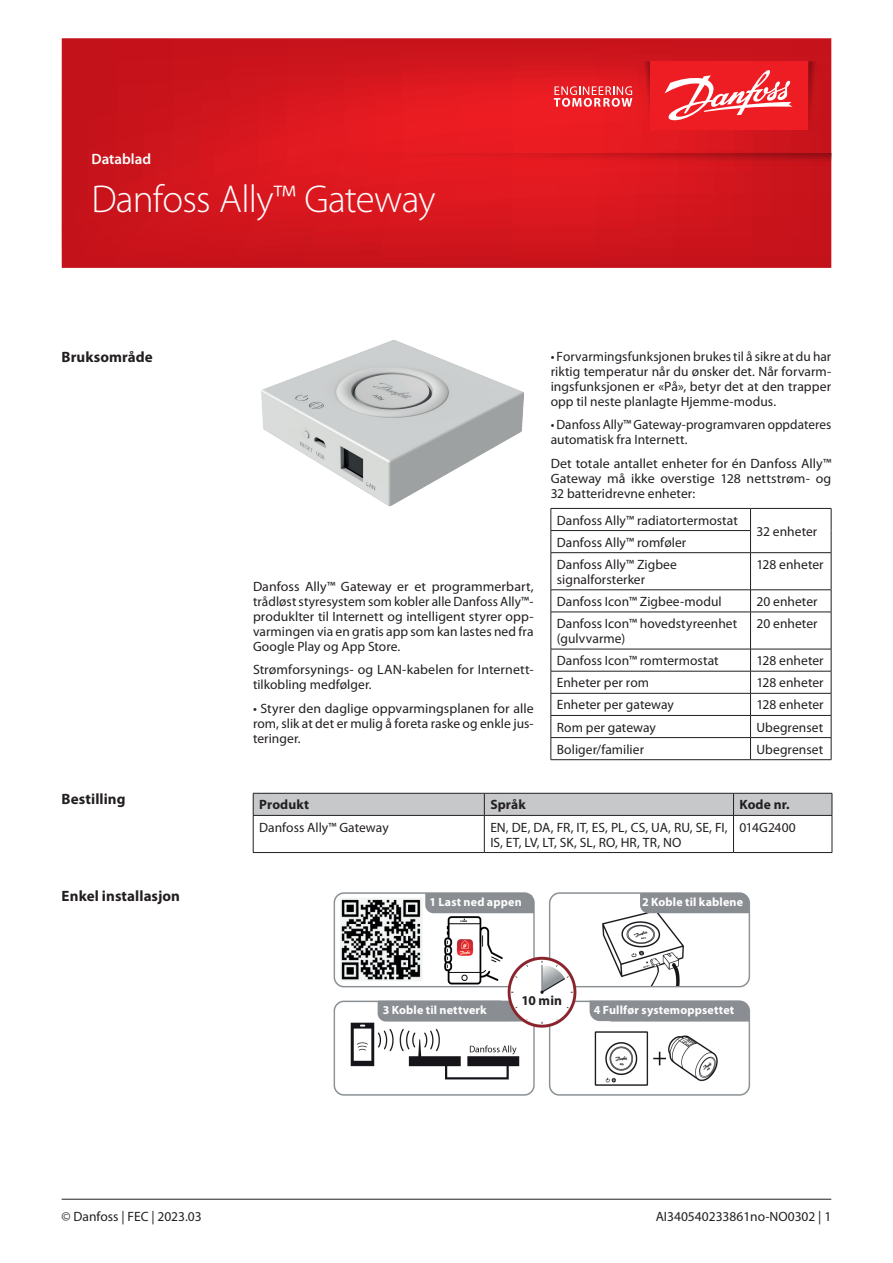
<style>
.page{position:relative;width:893px;height:1263px;background:#fff}
.page>*{position:absolute;margin:0;border:0;box-sizing:border-box;transform-origin:0 0}
.t1{font:300 39px "Myriad Pro";letter-spacing:-.02em;color:#fff}
.Body_copy{font:700 15px "Myriad Pro";letter-spacing:.005em;color:#231f20}
.t2{font:600 15px "Myriad Pro";color:#fff}
.Body_copy-2{font:13.5px/15px "Myriad Pro";letter-spacing:.005em;color:#231f20}
.Body_copy-3{font:700 13.5px "Myriad Pro";letter-spacing:.01em;color:#231f20}
.Body_copy-4{font:700 12px "Myriad Pro";letter-spacing:.015em;color:#fff}
</style>
<div class="page">
<hr style="left:62px;top:1199px;width:769px;height:1px;background:#231f20">
<svg style="left:62px;top:38px;width:769px;height:230px;background:#d3161d"></svg>
<svg style="left:808px;top:61px;width:13px;height:69px"></svg>
<svg style="left:638px;top:61px;width:12px;height:69px"></svg>
<div style="left:650px;top:61px;width:158px;height:69px;background:#ee1d23"></div>
<svg style="left:554px;top:86px;width:78px;height:21px;background:#f0696d"></svg>
<svg style="left:664px;top:70px;width:129px;height:51px"></svg>
<svg style="left:334px;top:153px;width:497px;height:13px;background:#d4171d"></svg>
<hr style="left:551px;top:508px;width:199px;height:1px;background:#231f20">
<hr style="left:750px;top:508px;width:81px;height:1px;background:#231f20">
<hr style="left:551px;top:530px;width:200px;height:1px;background:#231f20">
<svg style="left:551px;top:509px;width:1px;height:43px"></svg>
<svg style="left:750px;top:509px;width:1px;height:43px"></svg>
<svg style="left:831px;top:509px;width:1px;height:43px"></svg>
<hr style="left:551px;top:552px;width:199px;height:1px;background:#231f20">
<hr style="left:551px;top:553px;width:1px;height:37px;background:#231f20">
<hr style="left:750px;top:552px;width:81px;height:1px;background:#231f20">
<hr style="left:750px;top:553px;width:1px;height:37px;background:#231f20">
<hr style="left:831px;top:553px;width:1px;height:37px;background:#231f20">
<hr style="left:551px;top:589px;width:199px;height:1px;background:#231f20">
<svg style="left:551px;top:590px;width:1px;height:22px"></svg>
<hr style="left:750px;top:589px;width:81px;height:1px;background:#231f20">
<svg style="left:750px;top:590px;width:1px;height:22px"></svg>
<svg style="left:831px;top:590px;width:1px;height:22px"></svg>
<hr style="left:551px;top:612px;width:199px;height:1px;background:#231f20">
<hr style="left:551px;top:612px;width:1px;height:37px;background:#231f20">
<hr style="left:750px;top:612px;width:81px;height:1px;background:#231f20">
<hr style="left:750px;top:612px;width:1px;height:37px;background:#231f20">
<hr style="left:831px;top:612px;width:1px;height:37px;background:#231f20">
<hr style="left:551px;top:649px;width:199px;height:1px;background:#231f20">
<hr style="left:750px;top:649px;width:81px;height:1px;background:#231f20">
<hr style="left:551px;top:671px;width:199px;height:1px;background:#231f20">
<hr style="left:750px;top:671px;width:81px;height:1px;background:#231f20">
<hr style="left:551px;top:693px;width:199px;height:1px;background:#231f20">
<hr style="left:750px;top:693px;width:81px;height:1px;background:#231f20">
<hr style="left:551px;top:715px;width:199px;height:1px;background:#231f20">
<hr style="left:750px;top:715px;width:81px;height:1px;background:#231f20">
<hr style="left:551px;top:737px;width:199px;height:1px;background:#231f20">
<svg style="left:551px;top:649px;width:1px;height:110px"></svg>
<hr style="left:750px;top:737px;width:81px;height:1px;background:#231f20">
<svg style="left:750px;top:649px;width:1px;height:110px"></svg>
<svg style="left:831px;top:649px;width:1px;height:110px"></svg>
<hr style="left:551px;top:759px;width:199px;height:1px;background:#231f20">
<hr style="left:750px;top:759px;width:81px;height:1px;background:#231f20">
<svg style="left:253px;top:793px;width:580px;height:22px;background:#bfc0c2"></svg>
<hr style="left:253px;top:815px;width:231px;height:1px;background:#231f20">
<hr style="left:253px;top:815px;width:1px;height:37px;background:#231f20">
<hr style="left:484px;top:815px;width:249px;height:1px;background:#231f20">
<hr style="left:484px;top:815px;width:1px;height:37px;background:#231f20">
<hr style="left:733px;top:815px;width:99px;height:1px;background:#231f20">
<hr style="left:733px;top:815px;width:1px;height:37px;background:#231f20">
<hr style="left:832px;top:815px;width:1px;height:37px;background:#231f20">
<hr style="left:253px;top:852px;width:231px;height:1px;background:#231f20">
<hr style="left:484px;top:852px;width:249px;height:1px;background:#231f20">
<hr style="left:733px;top:852px;width:99px;height:1px;background:#231f20">
<img style="left:261px;top:340px;width:263px;height:167px">
<img style="left:334px;top:892px;width:417px;height:204px">
<div style="left:429px;top:895px;width:102px;height:17px;background:#8a8e93"></div>
<div style="left:378px;top:1000px;width:131px;height:21px;background:#8a8e93"></div>
<div style="left:642px;top:895px;width:104px;height:14px;background:#8a8e93"></div>
<div style="left:590px;top:1000px;width:159px;height:21px;background:#8a8e93"></div>
<svg style="left:519px;top:994px;width:47px;height:26px"></svg>
<p class="t2" style="left:91px;top:151px;width:61px">Datablad</p>
<h1 class="t1" style="left:91px;top:178px;width:346px">Danfoss Ally™ Gateway</h1>
<p class="Body_copy" style="left:62px;top:349px;width:93px">Bruksområde</p>
<p class="Body_copy-2" style="left:253px;top:579px;width:282px;text-align:justify">Danfoss Ally™ Gateway er et programmerbart, trådløst styresystem som kobler alle Danfoss Ally™- produklter til Internett og intelligent styrer opp&shy;varmingen via en gratis app som kan lastes ned fra Google Play og App Store.</p>
<p class="Body_copy-2" style="left:253px;top:662px;width:282px">Strømforsynings- og LAN-kabelen for Internett&shy;tilkobling medfølger.</p>
<p class="Body_copy-2" style="left:253px;top:701px;width:282px;text-align:justify">• Styrer den daglige oppvarmingsplanen for alle rom, slik at det er mulig å foreta raske og enkle jus&shy;teringer.</p>
<p class="Body_copy-2" style="left:551px;top:349px;width:282px;text-align:justify">• Forvarmingsfunksjonen brukes til å sikre at du har riktig temperatur når du ønsker det. Når forvarm&shy;ingsfunksjonen er «På», betyr det at den trapper opp til neste planlagte Hjemme-modus.</p>
<p class="Body_copy-2" style="left:551px;top:418px;width:282px">• Danfoss Ally™ Gateway-programvaren oppdateres automatisk fra Internett.</p>
<p class="Body_copy-2" style="left:551px;top:456px;width:282px;text-align:justify">Det totale antallet enheter for én Danfoss Ally™ Gateway må ikke overstige 128 nettstrøm- og 32 batteridrevne enheter:</p>
<p class="Body_copy-2" style="left:557px;top:513px;width:182px">Danfoss Ally™ radiatortermostat</p>
<p class="Body_copy-2" style="left:756px;top:524px;width:62px">32 enheter</p>
<p class="Body_copy-2" style="left:557px;top:535px;width:131px">Danfoss Ally™ romføler</p>
<p class="Body_copy-2" style="left:557px;top:557px;width:122px">Danfoss Ally™ Zigbee signalforsterker</p>
<p class="Body_copy-2" style="left:756px;top:557px;width:69px">128 enheter</p>
<p class="Body_copy-2" style="left:557px;top:594px;width:166px">Danfoss Icon™ Zigbee-modul</p>
<p class="Body_copy-2" style="left:756px;top:594px;width:63px">20 enheter</p>
<p class="Body_copy-2" style="left:557px;top:616px;width:182px">Danfoss Icon™ hovedstyreenhet (gulvvarme)</p>
<p class="Body_copy-2" style="left:756px;top:616px;width:63px">20 enheter</p>
<p class="Body_copy-2" style="left:557px;top:653px;width:163px">Danfoss Icon™ romtermostat</p>
<p class="Body_copy-2" style="left:756px;top:653px;width:69px">128 enheter</p>
<p class="Body_copy-2" style="left:557px;top:675px;width:94px">Enheter per rom</p>
<p class="Body_copy-2" style="left:756px;top:675px;width:69px">128 enheter</p>
<p class="Body_copy-2" style="left:557px;top:698px;width:119px">Enheter per gateway</p>
<p class="Body_copy-2" style="left:756px;top:698px;width:69px">128 enheter</p>
<p class="Body_copy-2" style="left:557px;top:720px;width:101px">Rom per gateway</p>
<p class="Body_copy-2" style="left:756px;top:720px;width:68px">Ubegrenset</p>
<p class="Body_copy-2" style="left:557px;top:742px;width:89px">Boliger/familier</p>
<p class="Body_copy-2" style="left:756px;top:742px;width:68px">Ubegrenset</p>
<p class="Body_copy" style="left:62px;top:791px;width:65px">Bestilling</p>
<p class="Body_copy-3" style="left:259px;top:797px;width:51px">Produkt</p>
<p class="Body_copy-3" style="left:490px;top:797px;width:37px">Språk</p>
<p class="Body_copy-3" style="left:739px;top:797px;width:52px">Kode nr.</p>
<p class="Body_copy-2" style="left:259px;top:820px;width:131px">Danfoss Ally™ Gateway</p>
<p class="Body_copy-2" style="left:490px;top:820px;width:239px">EN, DE, DA, FR, IT, ES, PL, CS, UA, RU, SE, FI,<br>IS, ET, LV, LT, SK, SL, RO, HR, TR, NO</p>
<p class="Body_copy-2" style="left:739px;top:820px;width:58px">014G2400</p>
<p class="Body_copy" style="left:62px;top:888px;width:120px">Enkel installasjon</p>
<p class="Body_copy-4" style="left:429px;top:895px;width:94px">1 Last ned appen</p>
<p class="Body_copy-4" style="left:642px;top:895px;width:103px">2 Koble til kablene</p>
<p class="Body_copy-4" style="left:383px;top:1003px;width:106px">3 Koble til nettverk</p>
<p class="Body_copy-3" style="left:521px;top:992px;width:42px">10 min</p>
<p class="Body_copy-4" style="left:594px;top:1003px;width:142px">4 Fullfør systemoppsettet</p>
<p class="Body_copy-2" style="left:62px;top:1209px;width:142px">© Danfoss | FEC | 2023.03</p>
<p class="Body_copy-2" style="left:656px;top:1209px;width:177px">AI340540233861no-NO0302 | 1</p>
</div>
